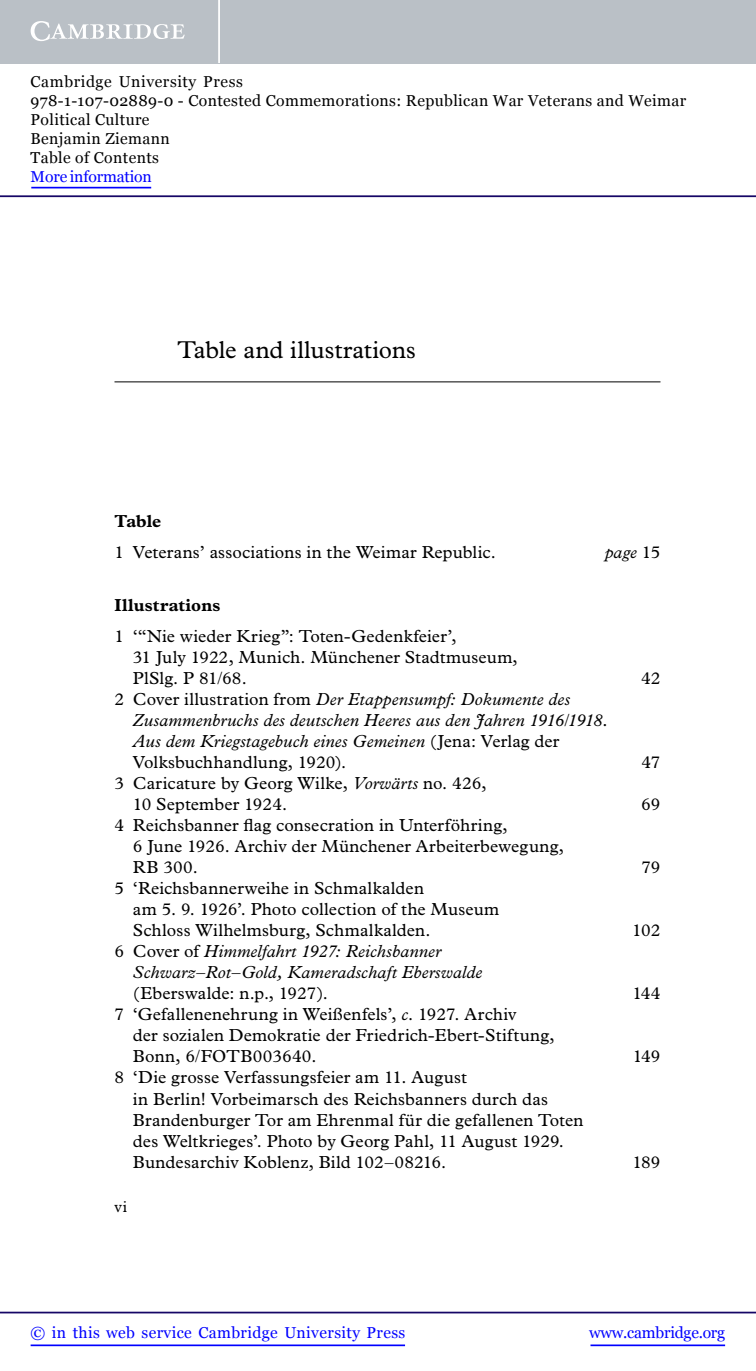
<style>
.page{position:relative;width:756px;height:1371px;background:#fff}
.page>*{position:absolute;margin:0;border:0;box-sizing:border-box;transform-origin:0 0}
.t1{font:24.5px "Plantin Std";letter-spacing:-.005em;color:#000}
.t2{font:17.5px/21px "Plantin Std";letter-spacing:.01em;color:#000}
.t3{font:italic 17.5px/21px "Plantin Std";letter-spacing:.01em;color:#000}
.t4{font:15.75px/18.9px "Georgia";letter-spacing:.025em;color:#000}
.t5{font:15.75px "Georgia";letter-spacing:.025em;color:#00f}
.t6{font:15.75px "Georgia";letter-spacing:-.015em;color:#00f}
.t7{font:15.75px "Georgia";letter-spacing:-.01em;color:#00f}
.t8{font:15.75px "Plantin Std";color:#000}
.s1{font-weight:700}
.s2{font-style:normal}
.s3{font-style:italic}
</style>
<div class="page">
<hr style="left:115px;top:381px;width:546px;height:1px;background:#000">
<hr style="left:591px;top:1344px;width:134px;height:1px;background:#00f">
<hr style="left:0;top:1311px;width:756px;height:2px;background:#150666">
<hr style="left:31px;top:1344px;width:374px;height:1px;background:#00f">
<div style="left:0;top:0;width:756px;height:63px;background:#bac0c6"></div>
<svg style="left:31px;top:21px;width:154px;height:20px"></svg>
<hr style="left:218px;top:0;width:2px;height:63px;background:#fff">
<hr style="left:0;top:195px;width:756px;height:2px;background:#150666">
<hr style="left:31px;top:187px;width:120px;height:1px;background:#00f">
<p class="t4" style="left:31px;top:72px;width:657px">Cambridge University Press<br>978-1-107-02889-0 - Contested Commemorations: Republican War Veterans and Weimar Political Culture<br>Benjamin Ziemann<br>Table of Contents</p>
<p class="t7" style="left:31px;top:167px;width:123px">More information</p>
<p class="t1" style="left:178px;top:335px;width:240px">Table and illustrations</p>
<p class="t2" style="left:115px;top:505px;width:383px;line-height:31.5px"><span class="s1">Table<br></span>1 Veterans’ associations in the Weimar Republic.</p>
<p class="t2" style="left:115px;top:589px;width:344px;line-height:31.5px"><span class="s1">Illustrations<br></span>1 ‘“Nie wieder Krieg”: Toten-Gedenkfeier’,</p>
<p class="t2" style="left:133px;top:647px;width:386px">31 July 1922, Munich. Münchener Stadtmuseum,<br>PlSlg. P 81/68.</p>
<p class="t3" style="left:605px;top:542px;width:57px">page <span class="s2">15</span></p>
<p class="t2" style="left:641px;top:668px;width:21px">42</p>
<p class="t3" style="left:133px;top:689px;width:477px;text-indent:-18px"><span class="s2">2 Cover illustration from</span> Der Etappensumpf: Dokumente des Zusammenbruchs des deutschen Heeres aus den Jahren 1916/1918.<br>Aus dem Kriegstagebuch eines Gemeinen <span class="s2">(Jena: Verlag der Volksbuchhandlung, 1920).</span></p>
<p class="t2" style="left:133px;top:773px;width:355px;text-indent:-18px">3 Caricature by Georg Wilke, <span class="s3">Vorwärts</span> no. 426,<br>10 September 1924.</p>
<p class="t2" style="left:133px;top:815px;width:433px;text-indent:-18px">4 Reichsbanner flag consecration in Unterföhring,<br>6 June 1926. Archiv der Münchener Arbeiterbewegung,<br>RB 300.</p>
<p class="t2" style="left:133px;top:878px;width:368px;text-indent:-18px">5 ‘Reichsbannerweihe in Schmalkalden<br>am 5. 9. 1926’. Photo collection of the Museum<br>Schloss Wilhelmsburg, Schmalkalden.</p>
<p class="t3" style="left:133px;top:941px;width:351px;text-indent:-18px"><span class="s2">6 Cover of</span> Himmelfahrt 1927: Reichsbanner<br>Schwarz–Rot–Gold, Kameradschaft Eberswalde <span class="s2">(Eberswalde: n.p., 1927).</span></p>
<p class="t2" style="left:133px;top:1004px;width:423px;text-indent:-18px">7 ‘Gefallenenehrung in Weißenfels’, <span class="s3">c</span>. 1927. Archiv<br>der sozialen Demokratie der Friedrich-Ebert-Stiftung,<br>Bonn, 6/FOTB003640.</p>
<p class="t2" style="left:133px;top:1067px;width:452px;text-indent:-18px">8 ‘Die grosse Verfassungsfeier am 11. August<br>in Berlin! Vorbeimarsch des Reichsbanners durch das Brandenburger Tor am Ehrenmal für die gefallenen Toten des Weltkrieges’. Photo by Georg Pahl, 11 August 1929.<br>Bundesarchiv Koblenz, Bild 102–08216.</p>
<p class="t8" style="left:115px;top:1197px;width:14px">vi</p>
<p class="t2" style="left:642px;top:752px;width:20px">47</p>
<p class="t2" style="left:641px;top:794px;width:21px">69</p>
<p class="t2" style="left:642px;top:857px;width:20px">79</p>
<p class="t2" style="left:632px;top:920px;width:30px">102</p>
<p class="t2" style="left:632px;top:983px;width:30px">144</p>
<p class="t2" style="left:633px;top:1046px;width:29px">149</p>
<p class="t2" style="left:632px;top:1151px;width:30px">189</p>
<p class="t5" style="left:31px;top:1323px;width:376px">© in this web service Cambridge University Press</p>
<p class="t6" style="left:589px;top:1323px;width:137px">www.cambridge.org</p>
</div>
